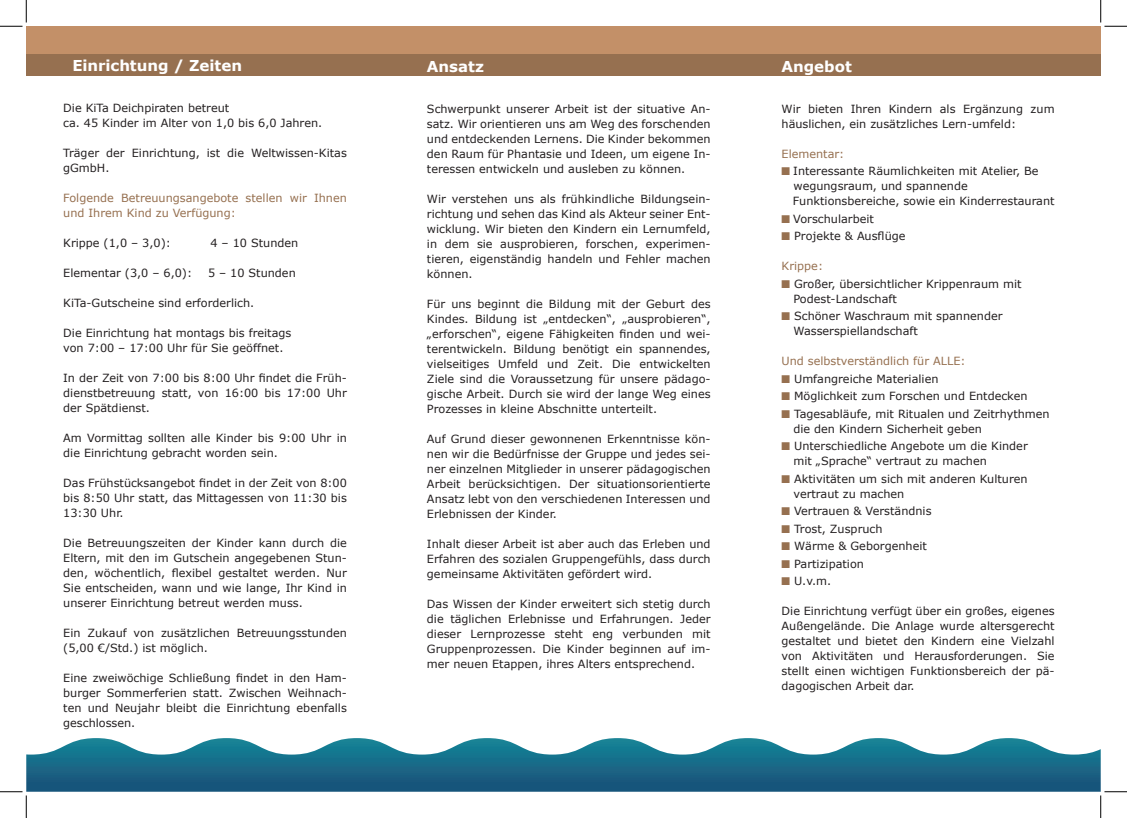
<style>
.page{position:relative;width:1127px;height:818px;background:#fff}
.page>*{position:absolute;margin:0;border:0;box-sizing:border-box;transform-origin:0 0}
.t1{font:700 15px "Verdana";color:#fff}
.t2{font:11.25px/15px "Verdana";color:#231f20}
.t3{font:11.25px/15px "Verdana";color:#967050}
.s1{color:#967050}
</style>
<div class="page">
<div style="left:26px;top:26px;width:1074px;height:29px;background:#c39068"></div>
<div style="left:26px;top:55px;width:1074px;height:21px;background:#967050"></div>
<svg style="left:26px;top:738px;width:1074px;height:54px"></svg>
<svg style="left:0;top:0;width:27px;height:27px"></svg>
<svg style="left:0;top:791px;width:27px;height:27px"></svg>
<svg style="left:1100px;top:0;width:26px;height:27px"></svg>
<svg style="left:1100px;top:791px;width:26px;height:27px"></svg>
<h1 class="t1" style="left:72px;top:56px;width:171px">Einrichtung / Zeiten</h1>
<h1 class="t1" style="left:427px;top:56px;width:59px">Ansatz</h1>
<h1 class="t1" style="left:781px;top:56px;width:72px">Angebot</h1>
<p class="t2" style="left:63px;top:100px;width:260px">Die KiTa Deichpiraten betreut<br>ca. 45 Kinder im Alter von 1,0 bis 6,0 Jahren.</p>
<p class="t2" style="left:63px;top:145px;width:285px">Träger der Einrichtung, ist die Weltwissen-Kitas gGmbH.</p>
<p class="t3" style="left:63px;top:190px;width:285px">Folgende Betreuungsangebote stellen wir Ihnen und Ihrem Kind zu Verfügung:</p>
<p class="t2" style="left:63px;top:235px;width:109px">Krippe (1,0 – 3,0):</p>
<p class="t2" style="left:210px;top:235px;width:89px">4 – 10 Stunden</p>
<p class="t2" style="left:63px;top:266px;width:130px">Elementar (3,0 – 6,0):</p>
<p class="t2" style="left:208px;top:266px;width:89px">5 – 10 Stunden</p>
<p class="t2" style="left:63px;top:296px;width:192px">KiTa-Gutscheine sind erforderlich.</p>
<p class="t2" style="left:63px;top:326px;width:229px">Die Einrichtung hat montags bis freitags von 7:00 – 17:00 Uhr für Sie geöffnet.</p>
<p class="t2" style="left:63px;top:371px;width:285px;text-align:justify">In der Zeit von 7:00 bis 8:00 Uhr findet die Früh&shy;dienstbetreuung statt, von 16:00 bis 17:00 Uhr der Spätdienst.</p>
<p class="t2" style="left:63px;top:431px;width:285px">Am Vormittag sollten alle Kinder bis 9:00 Uhr in die Einrichtung gebracht worden sein.</p>
<p class="t2" style="left:63px;top:476px;width:285px;text-align:justify">Das Frühstücksangebot findet in der Zeit von 8:00 bis 8:50 Uhr statt, das Mittagessen von 11:30 bis 13:30 Uhr.</p>
<p class="t2" style="left:63px;top:536px;width:285px;text-align:justify">Die Betreuungszeiten der Kinder kann durch die Eltern, mit den im Gutschein angegebenen Stun&shy;den, wöchentlich, flexibel gestaltet werden. Nur Sie entscheiden, wann und wie lange, Ihr Kind in unserer Einrichtung betreut werden muss.</p>
<p class="t2" style="left:63px;top:625px;width:285px">Ein Zukauf von zusätzlichen Betreuungsstunden (5,00 €/Std.) ist möglich.</p>
<p class="t2" style="left:63px;top:670px;width:285px;text-align:justify">Eine zweiwöchige Schließung findet in den Ham&shy;burger Sommerferien statt. Zwischen Weihnach&shy;ten und Neujahr bleibt die Einrichtung ebenfalls geschlossen.</p>
<p class="t2" style="left:427px;top:101px;width:285px;text-align:justify">Schwerpunkt unserer Arbeit ist der situative An&shy;satz. Wir orientieren uns am Weg des forschenden und entdeckenden Lernens. Die Kinder bekommen den Raum für Phantasie und Ideen, um eigene In&shy;teressen entwickeln und ausleben zu können.</p>
<p class="t2" style="left:427px;top:191px;width:285px;text-align:justify">Wir verstehen uns als frühkindliche Bildungsein&shy;richtung und sehen das Kind als Akteur seiner Ent&shy;wicklung. Wir bieten den Kindern ein Lernumfeld, in dem sie ausprobieren, forschen, experimen&shy;tieren, eigenständig handeln und Fehler machen können.</p>
<p class="t2" style="left:427px;top:296px;width:285px;text-align:justify">Für uns beginnt die Bildung mit der Geburt des Kindes. Bildung ist „entdecken“, „ausprobieren“, „erforschen“, eigene Fähigkeiten finden und wei&shy;terentwickeln. Bildung benötigt ein spannendes, vielseitiges Umfeld und Zeit. Die entwickelten Ziele sind die Voraussetzung für unsere pädago&shy;gische Arbeit. Durch sie wird der lange Weg eines Prozesses in kleine Abschnitte unterteilt.</p>
<p class="t2" style="left:427px;top:431px;width:285px;text-align:justify">Auf Grund dieser gewonnenen Erkenntnisse kön&shy;nen wir die Bedürfnisse der Gruppe und jedes sei&shy;ner einzelnen Mitglieder in unserer pädagogischen Arbeit berücksichtigen. Der situationsorientierte Ansatz lebt von den verschiedenen Interessen und Erlebnissen der Kinder.</p>
<p class="t2" style="left:427px;top:536px;width:285px;text-align:justify">Inhalt dieser Arbeit ist aber auch das Erleben und Erfahren des sozialen Gruppengefühls, dass durch gemeinsame Aktivitäten gefördert wird.</p>
<p class="t2" style="left:427px;top:596px;width:285px;text-align:justify">Das Wissen der Kinder erweitert sich stetig durch die täglichen Erlebnisse und Erfahrungen. Jeder dieser Lernprozesse steht eng verbunden mit Gruppenprozessen. Die Kinder beginnen auf im&shy;mer neuen Etappen, ihres Alters entsprechend.</p>
<p class="t2" style="left:781px;top:101px;width:274px">Wir bieten Ihren Kindern als Ergänzung zum häuslichen, ein zusätzliches Lern-umfeld:</p>
<p class="t3" style="left:781px;top:146px;width:64px">Elementar:</p>
<p class="t2" style="left:792px;top:164px;width:263px;text-indent:-11px"><span class="s1">■</span> Interessante Räumlichkeiten mit Atelier, Be wegungsraum, und spannende<br>Funktionsbereiche, sowie ein Kinderrestaurant</p>
<p class="t2" style="left:781px;top:211px;width:94px"><span class="s1">■</span> Vorschularbeit</p>
<p class="t2" style="left:781px;top:229px;width:125px"><span class="s1">■</span> Projekte &amp; Ausflüge</p>
<p class="t3" style="left:781px;top:259px;width:43px">Krippe:</p>
<p class="t2" style="left:793px;top:276px;width:229px;text-indent:-12px"><span class="s1">■</span> Großer, übersichtlicher Krippenraum mit<br>Podest-Landschaft</p>
<p class="t2" style="left:793px;top:309px;width:210px;text-indent:-12px"><span class="s1">■</span> Schöner Waschraum mit spannender<br>Wasserspiellandschaft</p>
<p class="t3" style="left:781px;top:354px;width:185px">Und selbstverständlich für ALLE:</p>
<p class="t2" style="left:781px;top:371px;width:158px"><span class="s1">■</span> Umfangreiche Materialien</p>
<p class="t2" style="left:781px;top:389px;width:247px"><span class="s1">■</span> Möglichkeit zum Forschen und Entdecken</p>
<p class="t2" style="left:793px;top:406px;width:258px;text-indent:-12px"><span class="s1">■</span> Tagesabläufe, mit Ritualen und Zeitrhythmen die den Kindern Sicherheit geben</p>
<p class="t2" style="left:793px;top:439px;width:236px;text-indent:-12px"><span class="s1">■</span> Unterschiedliche Angebote um die Kinder mit „Sprache“ vertraut zu machen</p>
<p class="t2" style="left:793px;top:471px;width:236px;text-indent:-12px"><span class="s1">■</span> Aktivitäten um sich mit anderen Kulturen vertraut zu machen</p>
<p class="t2" style="left:781px;top:504px;width:151px"><span class="s1">■</span> Vertrauen &amp; Verständnis</p>
<p class="t2" style="left:781px;top:521px;width:102px"><span class="s1">■</span> Trost, Zuspruch</p>
<p class="t2" style="left:781px;top:539px;width:147px"><span class="s1">■</span> Wärme &amp; Geborgenheit</p>
<p class="t2" style="left:781px;top:556px;width:84px"><span class="s1">■</span> Partizipation</p>
<p class="t2" style="left:781px;top:574px;width:51px"><span class="s1">■</span> U.v.m.</p>
<p class="t2" style="left:781px;top:604px;width:274px;text-align:justify">Die Einrichtung verfügt über ein großes, eigenes Außengelände. Die Anlage wurde altersgerecht gestaltet und bietet den Kindern eine Vielzahl von Aktivitäten und Herausforderungen. Sie stellt einen wichtigen Funktionsbereich der pä&shy;dagogischen Arbeit dar.</p>
</div>
